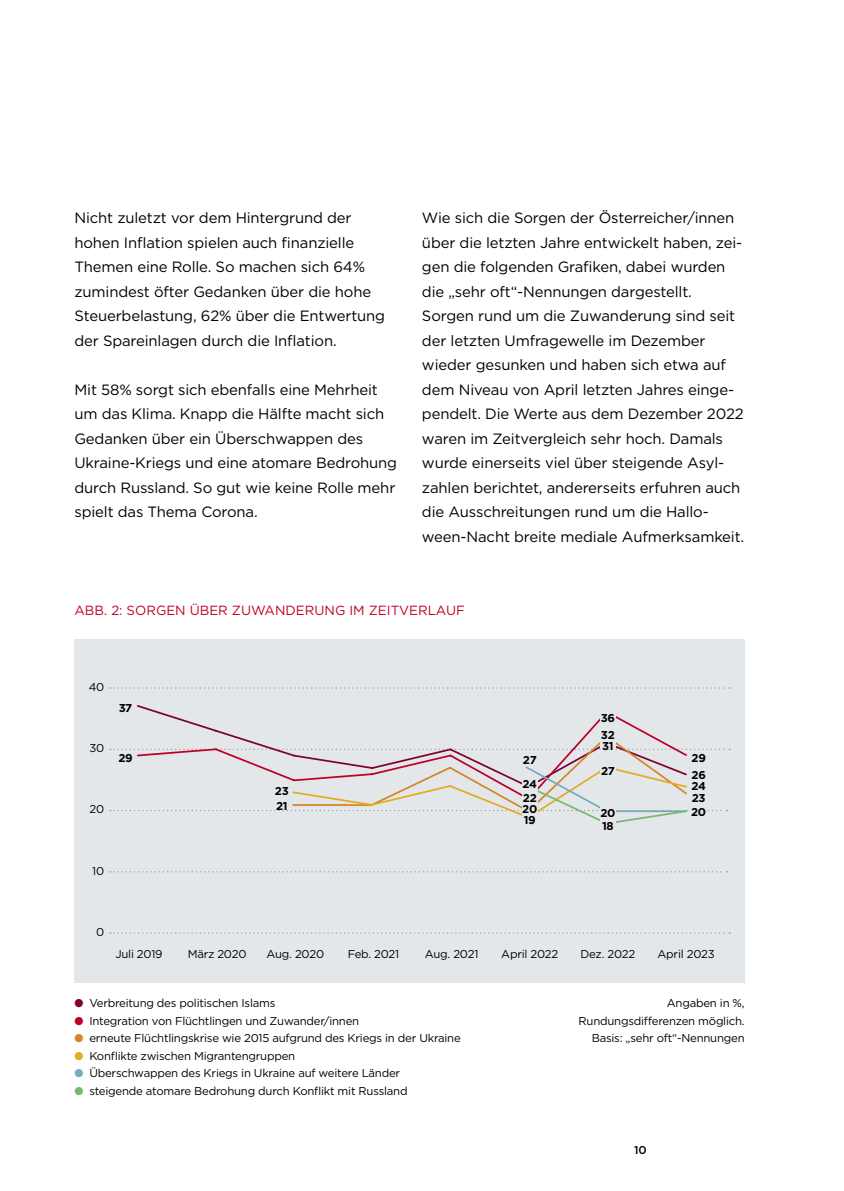
<style>
.page{position:relative;width:844px;height:1191px;background:#fff}
.page>*{position:absolute;margin:0;border:0;box-sizing:border-box;transform-origin:0 0}
.t1{font:14.88px/24.5px "Gotham";letter-spacing:-.01em;color:#000}
.t2{font:13.3px "Gotham";color:#be0027}
.t3{font:11.38px/17.5px "Gotham";letter-spacing:-.02em;color:#000;text-align:right}
.t4{font:700 11.38px/14.9px "Gotham";letter-spacing:-.02em;color:#000}
.t5{font:500 11.38px "Gotham";color:#000}
.s1{color:#810031}
.s2{color:#be0027}
.s3{color:#d48625}
.s4{color:#e0ad20}
.s5{color:#75acbc}
.s6{color:#7ab870}
</style>
<div class="page">
<div style="left:74px;top:639px;width:670px;height:343px;background:#e4e7ea"></div>
<svg style="left:110px;top:871px;width:617px;height:1px"></svg>
<svg style="left:110px;top:932px;width:620px;height:1px"></svg>
<svg style="left:110px;top:687px;width:620px;height:1px"></svg>
<svg style="left:148px;top:710px;width:501px;height:24px"></svg>
<svg style="left:110px;top:734px;width:620px;height:89px"></svg>
<div style="left:274px;top:783px;width:15px;height:11px;background:#e4e7ea"></div>
<div style="left:274px;top:798px;width:15px;height:11px;background:#e4e7ea"></div>
<div style="left:522px;top:754px;width:15px;height:12px;background:#e4e7ea"></div>
<div style="left:522px;top:814px;width:15px;height:11px;background:#e4e7ea"></div>
<div style="left:600px;top:709px;width:15px;height:12px;background:#e4e7ea"></div>
<div style="left:691px;top:750px;width:15px;height:9px;background:#e4e7ea"></div>
<div style="left:691px;top:789px;width:15px;height:12px;background:#e4e7ea"></div>
<div style="left:691px;top:804px;width:15px;height:11px;background:#e4e7ea"></div>
<div style="left:600px;top:737px;width:15px;height:12px;background:#e4e7ea"></div>
<div style="left:600px;top:762px;width:15px;height:11px;background:#e4e7ea"></div>
<div style="left:600px;top:818px;width:15px;height:11px;background:#e4e7ea"></div>
<div style="left:118px;top:750px;width:15px;height:11px;background:#e4e7ea"></div>
<div style="left:522px;top:776px;width:15px;height:15px;background:#e4e7ea"></div>
<div style="left:600px;top:726px;width:15px;height:12px;background:#e4e7ea"></div>
<div style="left:600px;top:802px;width:15px;height:16px;background:#e4e7ea"></div>
<div style="left:522px;top:804px;width:15px;height:10px;background:#e4e7ea"></div>
<div style="left:522px;top:791px;width:15px;height:13px;background:#e4e7ea"></div>
<div style="left:691px;top:778px;width:15px;height:11px;background:#e4e7ea"></div>
<div style="left:691px;top:766px;width:15px;height:11px;background:#e4e7ea"></div>
<p class="t1" style="left:74px;top:205px;width:312px">Nicht zuletzt vor dem Hintergrund der hohen Inflation spielen auch finanzielle Themen eine Rolle. So machen sich 64% zumindest öfter Gedanken über die hohe Steuerbelastung, 62% über die Entwertung der Spareinlagen durch die Inflation.</p>
<p class="t1" style="left:74px;top:377px;width:324px">Mit 58% sorgt sich ebenfalls eine Mehrheit um das Klima. Knapp die Hälfte macht sich Gedanken über ein Überschwappen des Ukraine-Kriegs und eine atomare Bedrohung durch Russland. So gut wie keine Rolle mehr spielt das Thema Corona.</p>
<p class="t1" style="left:422px;top:205px;width:323px">Wie sich die Sorgen der Österreicher/innen über die letzten Jahre entwickelt haben, zei&shy;gen die folgenden Grafiken, dabei wurden die „sehr oft“-Nennungen dargestellt.<br>Sorgen rund um die Zuwanderung sind seit der letzten Umfragewelle im Dezember wieder gesunken und haben sich etwa auf dem Niveau von April letzten Jahres einge&shy;pendelt. Die Werte aus dem Dezember 2022 waren im Zeitvergleich sehr hoch. Damals wurde einerseits viel über steigende Asyl&shy;zahlen berichtet, andererseits erfuhren auch die Ausschreitungen rund um die Hallo&shy;ween-Nacht breite mediale Aufmerksamkeit.</p>
<p class="t2" style="left:74px;top:602px;width:392px">ABB. 2: SORGEN ÜBER ZUWANDERUNG IM ZEITVERLAUF</p>
<p class="t3" style="left:89px;top:677px;width:17px">40</p>
<p class="t3" style="left:89px;top:739px;width:16px">30</p>
<p class="t4" style="left:119px;top:700px;width:15px">37</p>
<p class="t4" style="left:118px;top:750px;width:16px">29</p>
<p class="t3" style="left:89px;top:800px;width:16px">20</p>
<p class="t3" style="left:92px;top:861px;width:13px">10</p>
<p class="t3" style="left:96px;top:922px;width:10px">0</p>
<p class="t4" style="left:275px;top:784px;width:15px">23<br>21</p>
<p class="t4" style="left:600px;top:710px;width:16px">36</p>
<p class="t4" style="left:522px;top:752px;width:15px">27</p>
<p class="t4" style="left:522px;top:776px;width:16px">24</p>
<p class="t4" style="left:522px;top:790px;width:15px">22</p>
<p class="t4" style="left:601px;top:727px;width:15px">32</p>
<p class="t4" style="left:601px;top:733px;width:15px;line-height:24.5px">31<br>27</p>
<p class="t4" style="left:522px;top:801px;width:17px">20</p>
<p class="t4" style="left:600px;top:805px;width:17px">20</p>
<p class="t4" style="left:523px;top:812px;width:14px">19</p>
<p class="t4" style="left:602px;top:818px;width:13px">18</p>
<p class="t4" style="left:691px;top:750px;width:16px">29</p>
<p class="t4" style="left:691px;top:790px;width:17px">23<br>20</p>
<p class="t4" style="left:691px;top:767px;width:16px">26</p>
<p class="t4" style="left:691px;top:778px;width:16px">24</p>
<p class="t3" style="left:115px;top:945px;width:49px">Juli 2019</p>
<p class="t3" style="left:188px;top:945px;width:60px">März 2020</p>
<p class="t3" style="left:266px;top:945px;width:59px">Aug. 2020</p>
<p class="t3" style="left:347px;top:945px;width:53px">Feb. 2021</p>
<p class="t3" style="left:425px;top:945px;width:55px">Aug. 2021</p>
<p class="t3" style="left:501px;top:945px;width:58px">April 2022</p>
<p class="t3" style="left:580px;top:945px;width:56px">Dez. 2022</p>
<p class="t3" style="left:657px;top:945px;width:59px">April 2023</p>
<p class="t3" style="left:578px;top:994px;width:168px">Angaben in %,<br>Rundungsdifferenzen möglich.<br>Basis: „sehr oft“-Nennungen</p>
<p class="t3" style="left:74px;top:994px;width:202px"><span class="s1">●</span> Verbreitung des politischen Islams</p>
<p class="t3" style="left:74px;top:1011px;width:286px"><span class="s2">●</span> Integration von Flüchtlingen und Zuwander/innen</p>
<p class="t3" style="left:74px;top:1029px;width:387px"><span class="s3">●</span> erneute Flüchtlingskrise wie 2015 aufgrund des Kriegs in der Ukraine</p>
<p class="t3" style="left:74px;top:1046px;width:222px"><span class="s4">●</span> Konflikte zwischen Migrantengruppen</p>
<p class="t3" style="left:74px;top:1064px;width:327px"><span class="s5">●</span> Überschwappen des Kriegs in Ukraine auf weitere Länder</p>
<p class="t3" style="left:74px;top:1081px;width:334px"><span class="s6">●</span> steigende atomare Bedrohung durch Konflikt mit Russland</p>
<p class="t5" style="left:634px;top:1142px;width:14px">10</p>
</div>
